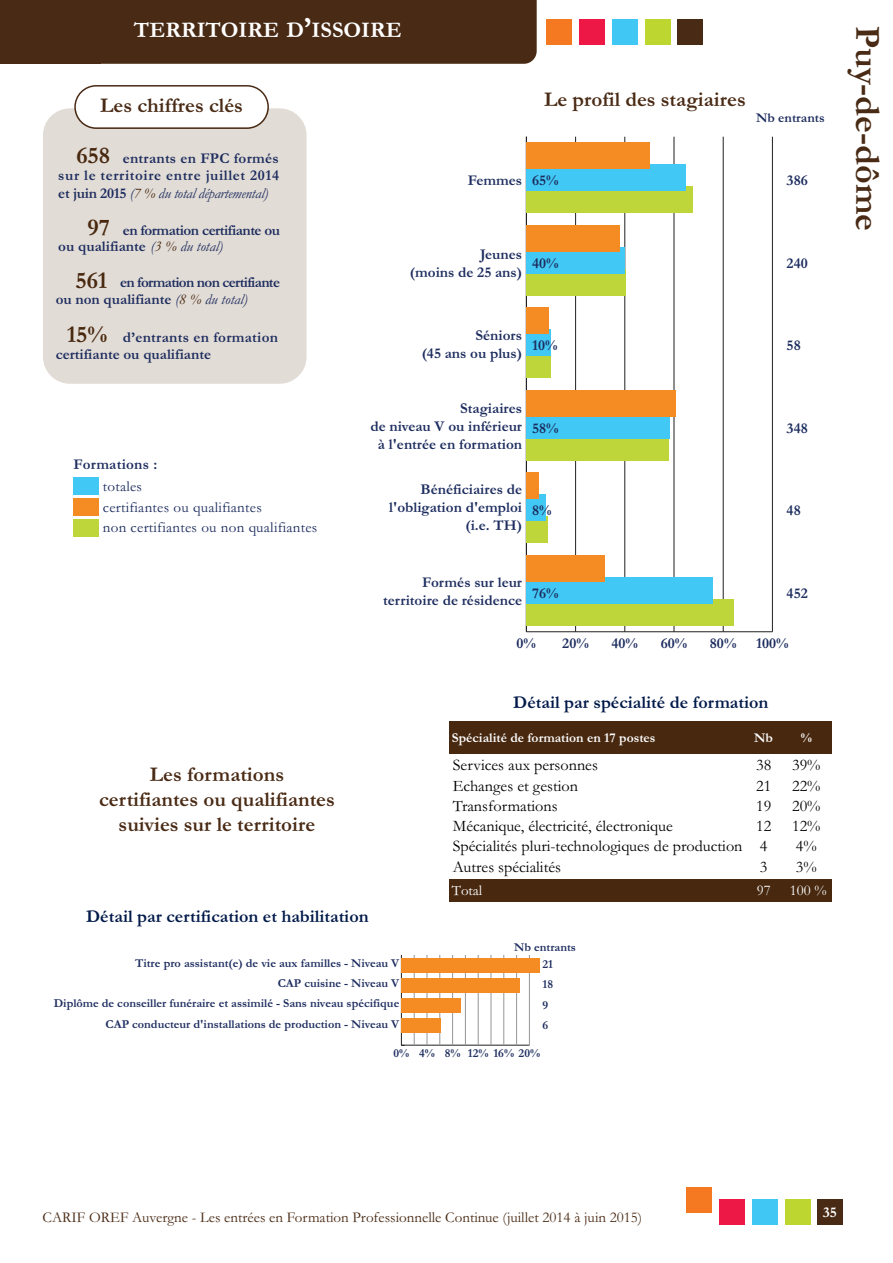
<style>
.page{position:relative;width:893px;height:1263px;background:#fff}
.page>*{position:absolute;margin:0;border:0;box-sizing:border-box;transform-origin:0 0}
.t1{font:700 36px "Garamond";color:#492a14}
.t2{font:700 24px "Garamond";color:#482910}
.t3{font:700 22.5px "Garamond";color:#fff}
.t4{font:700 21px/25.2px "Garamond";color:#492a14;text-align:center}
.t5{font:700 18px "Garamond";color:#001949}
.t6{font:16.2px/20.2px "Garamond";color:#000}
.t7{font:700 15px/18px "Garamond";color:#1c2c5e;text-align:right}
.t8{font:15px "Garamond";color:#492a14}
.t9{font:15px/20.4px "Garamond";letter-spacing:.02em;color:#1c2c5e}
.t10{font:700 15px/16.5px "Garamond";letter-spacing:-.045em;color:#1c2c5e}
.t11{font:700 15px/16.4px "Garamond";letter-spacing:-.03em;color:#1c2c5e}
.t12{font:700 15px "Garamond";letter-spacing:.02em;color:#1c2c5e}
.t13{font:700 15px "Garamond";color:#fff}
.t14{font:14.85px "Garamond";color:#fff}
.t15{font:700 13.5px "Garamond";color:#fff}
.t16{font:700 13.5px "Garamond";color:#1c2c5e}
.t17{font:700 12.15px/20.2px "Garamond";color:#1c2c5e}
.s1{font-size:30px}
.s2{font-size:24px;color:#482910}
.s3{font-weight:400;font-style:italic}
.s4{font-weight:400;font-style:italic;color:#482910}
</style>
<div class="page">
<div style="left:100px;top:0;width:437px;height:64px;background:#492a14"></div>
<div style="left:0;top:0;width:100px;height:64px;background:#492a14"></div>
<div style="left:546px;top:20px;width:26px;height:25px;background:#f47921"></div>
<div style="left:579px;top:20px;width:26px;height:25px;background:#ed1845"></div>
<div style="left:612px;top:20px;width:26px;height:25px;background:#40c7f4"></div>
<div style="left:645px;top:20px;width:26px;height:25px;background:#bed630"></div>
<div style="left:677px;top:20px;width:25px;height:25px;background:#492a14"></div>
<div style="left:686px;top:1188px;width:26px;height:25px;background:#f47921"></div>
<div style="left:719px;top:1200px;width:26px;height:25px;background:#ed1845"></div>
<div style="left:752px;top:1200px;width:26px;height:25px;background:#40c7f4"></div>
<div style="left:785px;top:1200px;width:26px;height:25px;background:#bed630"></div>
<div style="left:817px;top:1200px;width:25px;height:25px;background:#492a14"></div>
<hr style="left:526px;top:631px;width:246px;height:1px;background:#231f20">
<hr style="left:575px;top:137px;width:1px;height:495px;background:#231f20">
<hr style="left:624px;top:137px;width:1px;height:495px;background:#231f20">
<hr style="left:674px;top:137px;width:1px;height:495px;background:#231f20">
<hr style="left:723px;top:137px;width:1px;height:495px;background:#231f20">
<hr style="left:772px;top:137px;width:1px;height:495px;background:#231f20">
<hr style="left:526px;top:137px;width:1px;height:495px;background:#231f20">
<div style="left:526px;top:187px;width:167px;height:26px;background:#bed63a"></div>
<div style="left:526px;top:269px;width:100px;height:27px;background:#bed63a"></div>
<div style="left:526px;top:352px;width:25px;height:26px;background:#bed63a"></div>
<div style="left:526px;top:434px;width:143px;height:27px;background:#bed63a"></div>
<div style="left:526px;top:517px;width:22px;height:26px;background:#bed63a"></div>
<div style="left:526px;top:599px;width:208px;height:27px;background:#bed63a"></div>
<div style="left:526px;top:165px;width:160px;height:26px;background:#42c8f4"></div>
<div style="left:526px;top:247px;width:99px;height:27px;background:#42c8f4"></div>
<div style="left:526px;top:330px;width:24px;height:26px;background:#42c8f4"></div>
<div style="left:526px;top:412px;width:144px;height:27px;background:#42c8f4"></div>
<div style="left:526px;top:495px;width:20px;height:26px;background:#42c8f4"></div>
<div style="left:526px;top:577px;width:187px;height:27px;background:#42c8f4"></div>
<div style="left:526px;top:143px;width:123px;height:26px;background:#f58b23"></div>
<div style="left:526px;top:225px;width:94px;height:27px;background:#f58b23"></div>
<div style="left:526px;top:308px;width:23px;height:26px;background:#f58b23"></div>
<div style="left:526px;top:390px;width:150px;height:27px;background:#f58b23"></div>
<div style="left:526px;top:473px;width:13px;height:26px;background:#f58b23"></div>
<div style="left:526px;top:555px;width:79px;height:27px;background:#f58b23"></div>
<div style="left:73px;top:477px;width:26px;height:17px;background:#42c8f4"></div>
<div style="left:73px;top:498px;width:26px;height:17px;background:#f58b23"></div>
<div style="left:73px;top:520px;width:26px;height:17px;background:#bed63a"></div>
<div style="left:43px;top:108px;width:264px;height:276px;background:#e2dcd6;border-radius:27px"></div>
<svg style="left:74px;top:85px;width:195px;height:44px"></svg>
<div style="left:449px;top:721px;width:382px;height:33px;background:#482910"></div>
<div style="left:449px;top:879px;width:382px;height:22px;background:#482910"></div>
<hr style="left:401px;top:1045px;width:128px;height:1px;background:#231f20">
<hr style="left:427px;top:955px;width:1px;height:90px;background:#939598">
<hr style="left:452px;top:955px;width:1px;height:90px;background:#939598">
<hr style="left:478px;top:955px;width:1px;height:90px;background:#939598">
<hr style="left:503px;top:955px;width:1px;height:90px;background:#939598">
<hr style="left:529px;top:955px;width:1px;height:90px;background:#939598">
<hr style="left:414px;top:955px;width:1px;height:90px;background:#939598">
<hr style="left:439px;top:955px;width:1px;height:90px;background:#939598">
<hr style="left:465px;top:955px;width:1px;height:90px;background:#939598">
<hr style="left:491px;top:955px;width:1px;height:90px;background:#939598">
<hr style="left:516px;top:955px;width:1px;height:90px;background:#939598">
<hr style="left:401px;top:955px;width:1px;height:90px;background:#231f20">
<div style="left:401px;top:958px;width:139px;height:14px;background:#f58b23"></div>
<div style="left:401px;top:978px;width:119px;height:14px;background:#f58b23"></div>
<div style="left:401px;top:998px;width:60px;height:14px;background:#f58b23"></div>
<div style="left:401px;top:1018px;width:40px;height:14px;background:#f58b23"></div>
<h3 class="t3" style="left:134px;top:16px;width:269px">TERRITOIRE D<span class="s1">’</span>ISSOIRE</h3>
<h3 class="t4" style="left:100px;top:92px;width:144px">Les chiffres clés</h3>
<h3 class="t4" style="left:544px;top:86px;width:203px">Le profil des stagiaires</h3>
<p class="t7" style="left:58px;top:149px;width:222px;line-height:17.5px;text-align:justify;text-indent:18px"><span class="s2">658</span> entrants en FPC formés sur le territoire entre juillet 2014 et juin 2015 <span class="s3">(</span><span class="s4">7 %</span> <span class="s3">du total départemental)</span></p>
<p class="t11" style="left:58px;top:222px;width:223px;text-indent:29px"><span class="s2">97</span> en formation certifiante ou ou qualifiante <span class="s3">(</span><span class="s4">3 %</span> <span class="s3">du total)</span></p>
<p class="t10" style="left:56px;top:274px;width:226px;text-indent:20px"><span class="s2">561</span> en formation non certifiante ou non qualifiante <span class="s3">(</span><span class="s4">8 %</span> <span class="s3">du total)</span></p>
<h2 class="t2" style="left:67px;top:318px;width:42px">15%</h2>
<p class="t7" style="left:56px;top:345px;width:157px">certifiante ou qualifiante</p>
<p class="t12" style="left:123px;top:327px;width:157px">d’entrants en formation</p>
<p class="t7" style="left:468px;top:171px;width:56px">Femmes</p>
<p class="t7" style="left:532px;top:171px;width:28px">65%</p>
<p class="t7" style="left:410px;top:245px;width:114px">Jeunes<br>(moins de 25 ans)</p>
<p class="t7" style="left:532px;top:254px;width:28px">40%</p>
<p class="t7" style="left:422px;top:326px;width:102px">Séniors<br>(45 ans ou plus)</p>
<p class="t7" style="left:532px;top:336px;width:27px">10%</p>
<p class="t16" style="left:756px;top:108px;width:70px">Nb entrants</p>
<p class="t7" style="left:787px;top:171px;width:23px">386</p>
<p class="t7" style="left:787px;top:254px;width:23px">240</p>
<p class="t7" style="left:787px;top:336px;width:16px">58</p>
<p class="t12" style="left:73px;top:454px;width:85px">Formations :</p>
<p class="t9" style="left:103px;top:476px;width:216px">totales<br>certifiantes ou qualifiantes<br>non certifiantes ou non qualifiantes</p>
<p class="t7" style="left:370px;top:399px;width:153px">Stagiaires<br>de niveau V ou inférieur à l'entrée en formation</p>
<p class="t7" style="left:532px;top:419px;width:28px">58%</p>
<p class="t7" style="left:389px;top:480px;width:134px">Bénéficiaires de l'obligation d'emploi (i.e. TH)</p>
<p class="t7" style="left:532px;top:501px;width:21px">8%</p>
<p class="t7" style="left:787px;top:419px;width:23px">348</p>
<p class="t7" style="left:787px;top:501px;width:16px">48</p>
<p class="t7" style="left:383px;top:573px;width:140px">Formés sur leur territoire de résidence</p>
<p class="t7" style="left:532px;top:584px;width:28px">76%</p>
<p class="t7" style="left:787px;top:584px;width:23px">452</p>
<p class="t7" style="left:517px;top:634px;width:21px">0%</p>
<p class="t7" style="left:562px;top:634px;width:28px">20%</p>
<p class="t7" style="left:611px;top:634px;width:28px">40%</p>
<p class="t7" style="left:661px;top:634px;width:28px">60%</p>
<p class="t7" style="left:710px;top:634px;width:28px">80%</p>
<p class="t7" style="left:756px;top:634px;width:34px">100%</p>
<p class="t5" style="left:513px;top:691px;width:257px">Détail par spécialité de formation</p>
<h3 class="t4" style="left:99px;top:761px;width:237px">Les formations certifiantes ou qualifiantes suivies sur le territoire</h3>
<p class="t5" style="left:86px;top:905px;width:284px">Détail par certification et habilitation</p>
<p class="t15" style="left:452px;top:728px;width:205px">Spécialité de formation en 17 postes</p>
<p class="t15" style="left:754px;top:728px;width:20px">Nb</p>
<p class="t15" style="left:801px;top:728px;width:13px">%</p>
<p class="t6" style="left:453px;top:755px;width:291px">Services aux personnes<br>Echanges et gestion<br>Transformations<br>Mécanique, électricité, électronique<br>Spécialités pluri-technologiques de production<br>Autres spécialités</p>
<p class="t6" style="left:756px;top:755px;width:17px">38<br>21<br>19<br>12<br>4<br>3</p>
<p class="t6" style="left:792px;top:755px;width:30px">39%<br>22%<br>20%<br>12%<br>4%<br>3%</p>
<p class="t14" style="left:452px;top:880px;width:32px">Total</p>
<p class="t14" style="left:757px;top:880px;width:15px">97</p>
<p class="t14" style="left:790px;top:880px;width:38px">100 %</p>
<p class="t17" style="left:514px;top:937px;width:63px">Nb entrants</p>
<p class="t17" style="left:135px;top:953px;width:266px">Titre pro assistant(e) de vie aux familles - Niveau V</p>
<p class="t17" style="left:543px;top:954px;width:12px">21<br>18<br>9<br>6</p>
<p class="t17" style="left:278px;top:973px;width:123px">CAP cuisine - Niveau V</p>
<p class="t17" style="left:54px;top:993px;width:347px">Diplôme de conseiller funéraire et assimilé - Sans niveau spécifique</p>
<p class="t17" style="left:106px;top:1013px;width:295px">CAP conducteur d'installations de production - Niveau V</p>
<p class="t17" style="left:393px;top:1043px;width:148px">0% 4% 8% 12% 16% 20%</p>
<h1 class="t1" style="left:890px;top:26px;width:207px;rotate:90deg">Puy-de-dôme</h1>
<p class="t8" style="left:43px;top:1208px;width:601px">CARIF OREF Auvergne - Les entrées en Formation Professionnelle Continue (juillet 2014 à juin 2015)</p>
<p class="t13" style="left:823px;top:1203px;width:16px">35</p>
</div>
